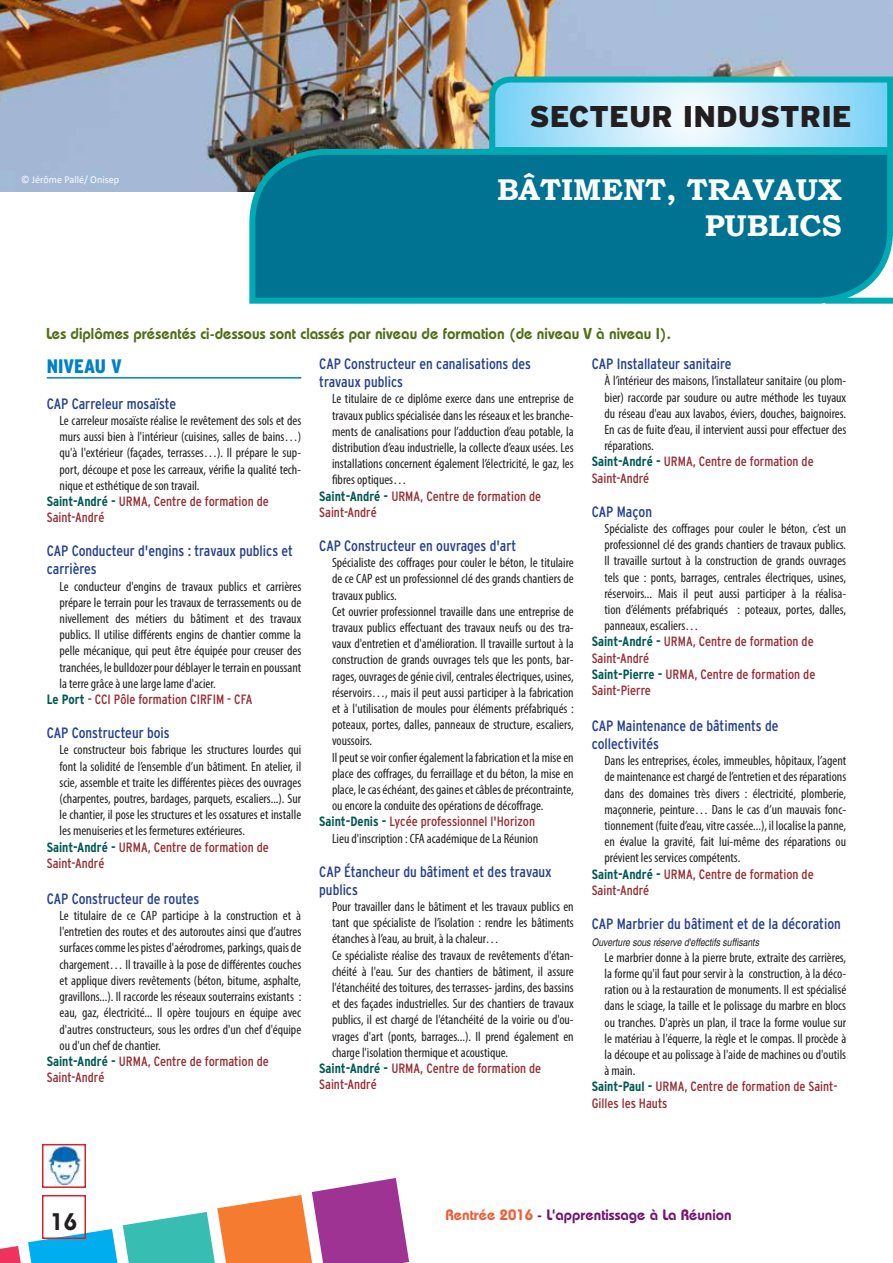
<style>
.page{position:relative;width:893px;height:1263px;background:#fff}
.page>*{position:absolute;margin:0;border:0;box-sizing:border-box;transform-origin:0 0}
.t1{font:900 30px "Interstate";color:#231f20}
.t2{font:700 30px/36px "Bookman Old Style";color:#fff;text-align:right}
.t3{font:600 24px "Bauhaus";color:#231f20}
.t4{font:900 condensed 19.5px "Interstate";color:#0082c7}
.t5{font:600 15.75px "Bauhaus";color:#506f18}
.t6{font:condensed 15px/18px "Interstate";color:#25408f}
.t7{font:600 15px "Bauhaus";color:#731472}
.t8{font:condensed 13.5px/16.2px "Myriad Pro";color:#231f20;text-align:justify}
.t9{font:condensed 13.5px/16.2px "Interstate";color:#962e34}
.t10{font:italic condensed 10.5px "Helvetica";color:#231f20}
.t11{font:10.5px "Calibri";color:#fff}
.s1{font-weight:700;color:#005953}
.s2{color:#f15a31}
</style>
<div class="page">
<svg style="left:0;top:1246px;width:21px;height:17px"></svg>
<svg style="left:28px;top:1229px;width:89px;height:34px"></svg>
<svg style="left:123px;top:1178px;width:286px;height:85px"></svg>
<div style="left:42px;top:1195px;width:44px;height:44px;border:2px solid #d2232a"></div>
<img style="left:46px;top:1147px;width:35px;height:38px">
<div style="left:42px;top:1144px;width:44px;height:44px;border:2px solid #d2232a"></div>
<hr style="left:47px;top:377px;width:254px;height:2px;background:#0082c7">
<img style="left:0;top:0;width:893px;height:191px">
<svg style="left:246px;top:146px;width:647px;height:158px;background:#057895"></svg>
<svg style="left:485px;top:74px;width:408px;height:82px;background:#94d6e8"></svg>
<h1 class="t1" style="left:505px;top:98px;width:372px">SECTEUR AGRICULTURE</h1>
<h1 class="t1" style="left:530px;top:98px;width:324px">SECTEUR INDUSTRIE</h1>
<p class="t11" style="left:21px;top:173px;width:99px">© Jérôme Pallé/ Onisep</p>
<h1 class="t2" style="left:497px;top:171px;width:346px">BÂTIMENT, TRAVAUX<br>PUBLICS</h1>
<p class="t5" style="left:46px;top:324px;width:626px">Les diplômes présentés ci-dessous sont classés par niveau de formation (de niveau V à niveau I).</p>
<h3 class="t4" style="left:47px;top:354px;width:77px">NIVEAU V</h3>
<p class="t6" style="left:47px;top:394px;width:131px">CAP Carreleur mosaïste</p>
<p class="t8" style="left:60px;top:412px;width:243px">Le carreleur mosaïste réalise le revêtement des sols et des murs aussi bien à l'intérieur (cuisines, salles de bains…) qu'à l'extérieur (façades, terrasses…). Il prépare le sup&shy;port, découpe et pose les carreaux, vérifie la qualité tech&shy;nique et esthétique de son travail.</p>
<p class="t9" style="left:47px;top:493px;width:224px"><span class="s1">Saint-André -</span> URMA, Centre de formation de<br>Saint-André</p>
<p class="t6" style="left:47px;top:542px;width:248px">CAP Conducteur d'engins : travaux publics et carrières</p>
<p class="t8" style="left:60px;top:578px;width:243px">Le conducteur d'engins de travaux publics et carrières prépare le terrain pour les travaux de terrassements ou de nivellement des métiers du bâtiment et des travaux publics. Il utilise différents engins de chantier comme la pelle mécanique, qui peut être équipée pour creuser des tranchées, le bulldozer pour déblayer le terrain en poussant la terre grâce à une large lame d'acier.</p>
<p class="t9" style="left:47px;top:691px;width:207px"><span class="s1">Le Port</span> - CCI Pôle formation CIRFIM - CFA</p>
<p class="t6" style="left:47px;top:724px;width:124px">CAP Constructeur bois</p>
<p class="t8" style="left:60px;top:742px;width:243px">Le constructeur bois fabrique les structures lourdes qui font la solidité de l’ensemble d’un bâtiment. En atelier, il scie, assemble et traite les différentes pièces des ouvrages (charpentes, poutres, bardages, parquets, escaliers...). Sur le chantier, il pose les structures et les ossatures et installe les menuiseries et les fermetures extérieures.</p>
<p class="t9" style="left:47px;top:839px;width:224px"><span class="s1">Saint-André -</span> URMA, Centre de formation de<br>Saint-André</p>
<p class="t6" style="left:47px;top:889px;width:154px">CAP Constructeur de routes</p>
<p class="t8" style="left:60px;top:907px;width:243px">Le titulaire de ce CAP participe à la construction et à l'entretien des routes et des autoroutes ainsi que d’autres surfaces comme les pistes d'aérodromes, parkings, quais de chargement… Il travaille à la pose de différentes couches et applique divers revêtements (béton, bitume, asphalte, gravillons...). Il raccorde les réseaux souterrains existants : eau, gaz, électricité... Il opère toujours en équipe avec d'autres constructeurs, sous les ordres d'un chef d'équipe ou d'un chef de chantier.</p>
<p class="t9" style="left:47px;top:1053px;width:224px"><span class="s1">Saint-André -</span> URMA, Centre de formation de<br>Saint-André</p>
<p class="t6" style="left:319px;top:355px;width:213px">CAP Constructeur en canalisations des travaux publics</p>
<p class="t8" style="left:332px;top:391px;width:243px">Le titulaire de ce diplôme exerce dans une entreprise de travaux publics spécialisée dans les réseaux et les branche&shy;ments de canalisations pour l’adduction d’eau potable, la distribution d’eau industrielle, la collecte d’eaux usées. Les installations concernent également l’électricité, le gaz, les fibres optiques…</p>
<p class="t9" style="left:319px;top:488px;width:224px"><span class="s1">Saint-André -</span> URMA, Centre de formation de<br>Saint-André</p>
<p class="t6" style="left:319px;top:537px;width:199px">CAP Constructeur en ouvrages d'art</p>
<p class="t8" style="left:332px;top:554px;width:243px;text-align:left">Spécialiste des coffrages pour couler le béton, le titulaire de ce CAP est un professionnel clé des grands chantiers de travaux publics.<br>Cet ouvrier professionnel travaille dans une entreprise de travaux publics effectuant des travaux neufs ou des tra&shy;vaux d'entretien et d'amélioration. Il travaille surtout à la construction de grands ouvrages tels que les ponts, bar&shy;rages, ouvrages de génie civil, centrales électriques, usines, réservoirs…, mais il peut aussi participer à la fabrication et à l'utilisation de moules pour éléments préfabriqués : poteaux, portes, dalles, panneaux de structure, escaliers, voussoirs.<br>Il peut se voir confier également la fabrication et la mise en place des coffrages, du ferraillage et du béton, la mise en place, le cas échéant, des gaines et câbles de précontrainte, ou encore la conduite des opérations de décoffrage.</p>
<p class="t9" style="left:319px;top:813px;width:217px"><span class="s1">Saint-Denis -</span> Lycée professionnel l'Horizon</p>
<p class="t8" style="left:332px;top:830px;width:208px">Lieu d'inscription : CFA académique de La Réunion</p>
<p class="t6" style="left:319px;top:862px;width:234px">CAP Étancheur du bâtiment et des travaux publics</p>
<p class="t8" style="left:332px;top:898px;width:243px;text-align:left">Pour travailler dans le bâtiment et les travaux publics en tant que spécialiste de l’isolation : rendre les bâtiments étanches à l’eau, au bruit, à la chaleur…<br>Ce spécialiste réalise des travaux de revêtements d'étan&shy;chéité à l'eau. Sur des chantiers de bâtiment, il assure l'étanchéité des toitures, des terrasses- jardins, des bassins et des façades industrielles. Sur des chantiers de travaux publics, il est chargé de l'étanchéité de la voirie ou d'ou&shy;vrages d'art (ponts, barrages...). Il prend également en charge l'isolation thermique et acoustique.</p>
<p class="t9" style="left:319px;top:1060px;width:224px"><span class="s1">Saint-André -</span> URMA, Centre de formation de<br>Saint-André</p>
<p class="t6" style="left:592px;top:355px;width:141px">CAP Installateur sanitaire</p>
<p class="t8" style="left:604px;top:373px;width:243px">À l’intérieur des maisons, l’installateur sanitaire (ou plom&shy;bier) raccorde par soudure ou autre méthode les tuyaux du réseau d'eau aux lavabos, éviers, douches, baignoires.<br>En cas de fuite d’eau, il intervient aussi pour effectuer des réparations.</p>
<p class="t9" style="left:592px;top:453px;width:224px"><span class="s1">Saint-André -</span> URMA, Centre de formation de<br>Saint-André</p>
<p class="t6" style="left:592px;top:502px;width:62px">CAP Maçon</p>
<p class="t8" style="left:604px;top:520px;width:243px">Spécialiste des coffrages pour couler le béton, c’est un professionnel clé des grands chantiers de travaux publics.<br>Il travaille surtout à la construction de grands ouvrages tels que : ponts, barrages, centrales électriques, usines, réservoirs... Mais il peut aussi participer à la réalisa&shy;tion d’éléments préfabriqués : poteaux, portes, dalles, panneaux, escaliers…</p>
<p class="t9" style="left:592px;top:633px;width:225px"><span class="s1">Saint-André -</span> URMA, Centre de formation de<br>Saint-André<br><span class="s1">Saint-Pierre -</span> URMA, Centre de formation de<br>Saint-Pierre</p>
<p class="t6" style="left:592px;top:717px;width:188px">CAP Maintenance de bâtiments de collectivités</p>
<p class="t8" style="left:604px;top:752px;width:243px">Dans les entreprises, écoles, immeubles, hôpitaux, l’agent de maintenance est chargé de l’entretien et des réparations dans des domaines très divers : électricité, plomberie, maçonnerie, peinture… Dans le cas d’un mauvais fonc&shy;tionnement (fuite d’eau, vitre cassée...), il localise la panne, en évalue la gravité, fait lui-même des réparations ou prévient les services compétents.</p>
<p class="t9" style="left:592px;top:866px;width:224px"><span class="s1">Saint-André -</span> URMA, Centre de formation de<br>Saint-André</p>
<p class="t6" style="left:592px;top:915px;width:251px">CAP Marbrier du bâtiment et de la décoration</p>
<p class="t10" style="left:592px;top:936px;width:169px">Ouverture sous réserve d'effectifs suffisants</p>
<p class="t8" style="left:604px;top:949px;width:243px">Le marbrier donne à la pierre brute, extraite des carrières, la forme qu'il faut pour servir à la construction, à la déco&shy;ration ou à la restauration de monuments. Il est spécialisé dans le sciage, la taille et le polissage du marbre en blocs ou tranches. D'après un plan, il trace la forme voulue sur le matériau à l'équerre, la règle et le compas. Il procède à la découpe et au polissage à l'aide de machines ou d'outils à main.</p>
<p class="t9" style="left:592px;top:1078px;width:247px"><span class="s1">Saint-Paul -</span> URMA, Centre de formation de Saint-<br>Gilles les Hauts</p>
<h2 class="t3" style="left:51px;top:1207px;width:28px">16</h2>
<p class="t7" style="left:446px;top:1206px;width:287px"><span class="s2">Rentrée 2016</span> - L'apprentissage à La Réunion</p>
</div>
